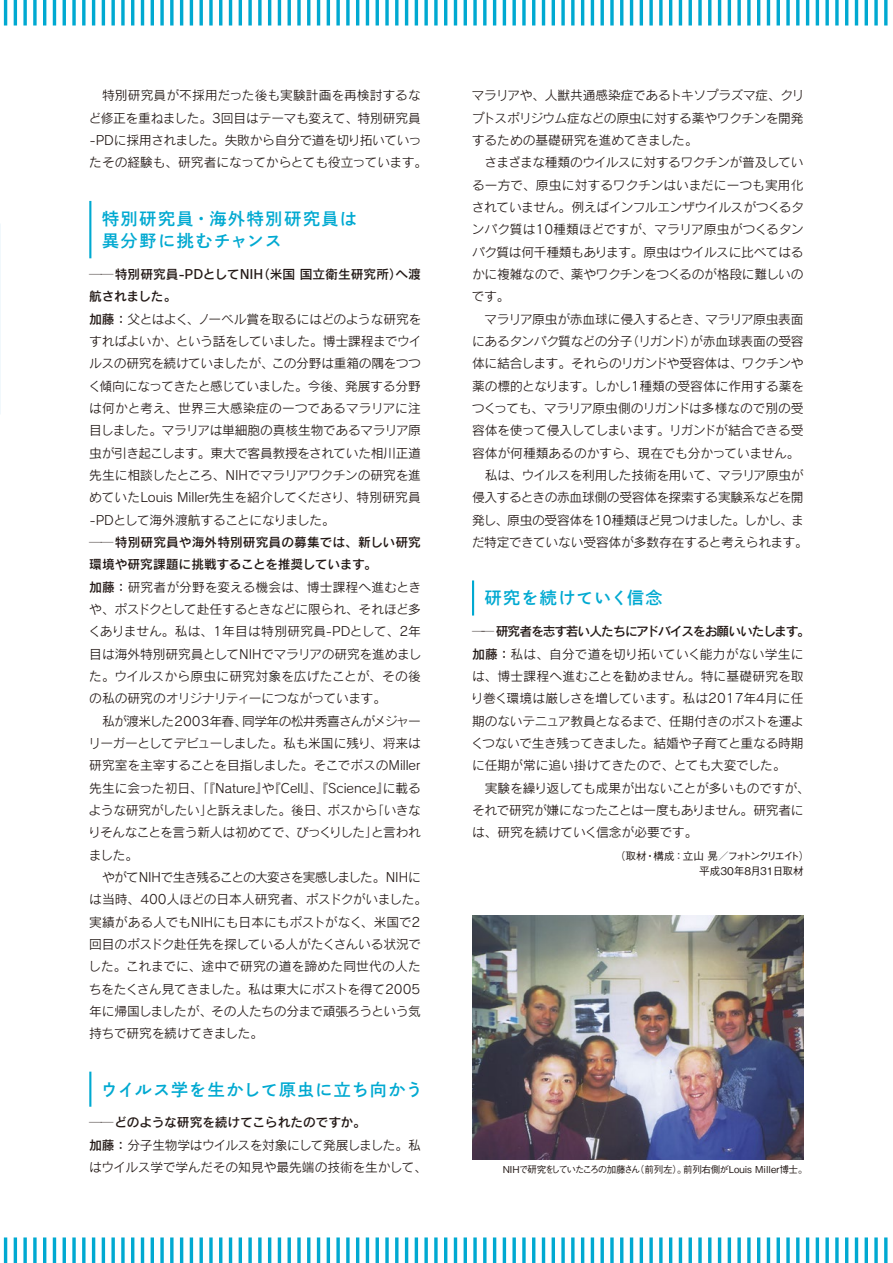
<style>
.page{position:relative;width:893px;height:1263px;background:#fff}
.page>*{position:absolute;margin:0;border:0;box-sizing:border-box;transform-origin:0 0}
.t1{font:16.95px/21.3px "Shuei Go Gin Std B";letter-spacing:.085em;color:#00a9d1}
.t2{font:16.95px "Shuei Go Gin Std B";letter-spacing:.06em;color:#00a9d1}
.t3{font:12.75px/22.4px "Rodin Pro M";letter-spacing:-.02em;color:#221815}
.t4{font:12.75px/22.4px "Rodin Pro DB";letter-spacing:-.01em;color:#221815}
.t5{font:12.75px "Rodin Pro DB";letter-spacing:-.08em;color:#221815}
.t6{font:500 10.65px/14.9px "Gothic BBB Pr 6";letter-spacing:-.075em;color:#221815}
.t7{font:500 9.6px "Gothic BBB Pr 6";letter-spacing:-.03em;color:#221815}
.s1{font-family:"Rodin Pro M"}
.s2{font-family:"Rodin Pro DB"}
</style>
<div class="page">
<svg style="left:3px;top:0;width:885px;height:26px"></svg>
<svg style="left:3px;top:1237px;width:885px;height:26px"></svg>
<hr style="left:472px;top:580px;width:2px;height:35px;background:#00a9d1">
<img style="left:472px;top:915px;width:332px;height:245px">
<hr style="left:89px;top:201px;width:2px;height:57px;background:#00a9d1">
<hr style="left:89px;top:1071px;width:2px;height:36px;background:#00a9d1">
<p class="t3" style="left:89px;top:84px;width:340px">　特別研究員が不採用だった後も実験計画を再検討するなど修正を重ねました。3回目はテーマも変えて、特別研究員-PDに採用されました。失敗から自分で道を切り拓いていったその経験も、研究者になってからとても役立っています。</p>
<h1 class="t1" style="left:102px;top:208px;width:256px">特別研究員・海外特別研究員は異分野に挑むチャンス</h1>
<p class="t4" style="left:89px;top:263px;width:333px"><span class="s1">──</span>特別研究員-PDとしてNIH（米国 国立衛生研究所）へ渡航されました。</p>
<p class="t3" style="left:88px;top:307px;width:335px;text-align:justify"><span class="s2">加藤：</span>父とはよく、ノーベル賞を取るにはどのような研究をすればよいか、という話をしていました。博士課程までウイルスの研究を続けていましたが、この分野は重箱の隅をつつく傾向になってきたと感じていました。今後、発展する分野は何かと考え、世界三大感染症の一つであるマラリアに注目しました。マラリアは単細胞の真核生物であるマラリア原虫が引き起こします。東大で客員教授をされていた相川正道先生に相談したところ、NIHでマラリアワクチンの研究を進めていたLouis Miller先生を紹介してくださり、特別研究員-PDとして海外渡航することになりました。</p>
<p class="t4" style="left:89px;top:530px;width:333px"><span class="s1">──</span>特別研究員や海外特別研究員の募集では、新しい研究環境や研究課題に挑戦することを推奨しています。</p>
<p class="t3" style="left:88px;top:575px;width:341px"><span class="s2">加藤：</span>研究者が分野を変える機会は、博士課程へ進むときや、ポスドクとして赴任するときなどに限られ、それほど多くありません。私は、1年目は特別研究員-PDとして、2年目は海外特別研究員としてNIHでマラリアの研究を進めました。ウイルスから原虫に研究対象を広げたことが、その後の私の研究のオリジナリティーにつながっています。<br>　私が渡米した2003年春、同学年の松井秀喜さんがメジャーリーガーとしてデビューしました。私も米国に残り、将来は研究室を主宰することを目指しました。そこでボスのMiller先生に会った初日、「『Nature』や『Cell』、『Science』に載るような研究がしたい」と訴えました。後日、ボスから「いきなりそんなことを言う新人は初めてで、びっくりした」と言われました。<br>　やがてNIHで生き残ることの大変さを実感しました。NIHには当時、400人ほどの日本人研究者、ポスドクがいました。実績がある人でもNIHにも日本にもポストがなく、米国で2回目のポスドク赴任先を探している人がたくさんいる状況でした。これまでに、途中で研究の道を諦めた同世代の人たちをたくさん見てきました。私は東大にポストを得て2005年に帰国しましたが、その人たちの分まで頑張ろうという気持ちで研究を続けてきました。</p>
<h1 class="t2" style="left:101px;top:1077px;width:323px">ウイルス学を生かして原虫に立ち向かう</h1>
<p class="t4" style="left:89px;top:1111px;width:278px"><span class="s1">──</span>どのような研究を続けてこられたのですか。</p>
<p class="t3" style="left:89px;top:1133px;width:339px"><span class="s2">加藤：</span>分子生物学はウイルスを対象にして発展しました。私はウイルス学で学んだその知見や最先端の技術を生かして、</p>
<p class="t3" style="left:471px;top:84px;width:338px">マラリアや、人獣共通感染症であるトキソプラズマ症、クリプトスポリジウム症などの原虫に対する薬やワクチンを開発するための基礎研究を進めてきました。<br>　さまざまな種類のウイルスに対するワクチンが普及している一方で、原虫に対するワクチンはいまだに一つも実用化されていません。例えばインフルエンザウイルスがつくるタンパク質は10種類ほどですが、マラリア原虫がつくるタンパク質は何千種類もあります。原虫はウイルスに比べてはるかに複雑なので、薬やワクチンをつくるのが格段に難しいのです。<br>　マラリア原虫が赤血球に侵入するとき、マラリア原虫表面にあるタンパク質などの分子（リガンド）が赤血球表面の受容体に結合します。それらのリガンドや受容体は、ワクチンや薬の標的となります。しかし1種類の受容体に作用する薬をつくっても、マラリア原虫側のリガンドは多様なので別の受容体を使って侵入してしまいます。リガンドが結合できる受容体が何種類あるのかすら、現在でも分かっていません。　私は、ウイルスを利用した技術を用いて、マラリア原虫が侵入するときの赤血球側の受容体を探索する実験系などを開発し、原虫の受容体を10種類ほど見つけました。しかし、まだ特定できていない受容体が多数存在すると考えられます。</p>
<h1 class="t1" style="left:485px;top:587px;width:179px">研究を続けていく信念</h1>
<p class="t5" style="left:472px;top:623px;width:340px"><span class="s1">──</span> 研究者を志す若い人たちにアドバイスをお願いいたします。</p>
<p class="t3" style="left:471px;top:642px;width:341px"><span class="s2">加藤：</span>私は、自分で道を切り拓いていく能力がない学生には、博士課程へ進むことを勧めません。特に基礎研究を取り巻く環境は厳しさを増しています。私は2017年4月に任期のないテニュア教員となるまで、任期付きのポストを運よくつないで生き残ってきました。結婚や子育てと重なる時期に任期が常に追い掛けてきたので、とても大変でした。<br>　実験を繰り返しても成果が出ないことが多いものですが、それで研究が嫌になったことは一度もありません。研究者には、研究を続けていく信念が必要です。</p>
<p class="t6" style="left:699px;top:848px;width:112px;text-indent:-84px">（取材・構成：立山 晃／フォトンクリエイト）平成30年8月31日取材</p>
<p class="t7" style="left:503px;top:1161px;width:307px">NIHで研究をしていたころの加藤さん（前列左）。前列右側がLouis Miller博士。</p>
</div>
